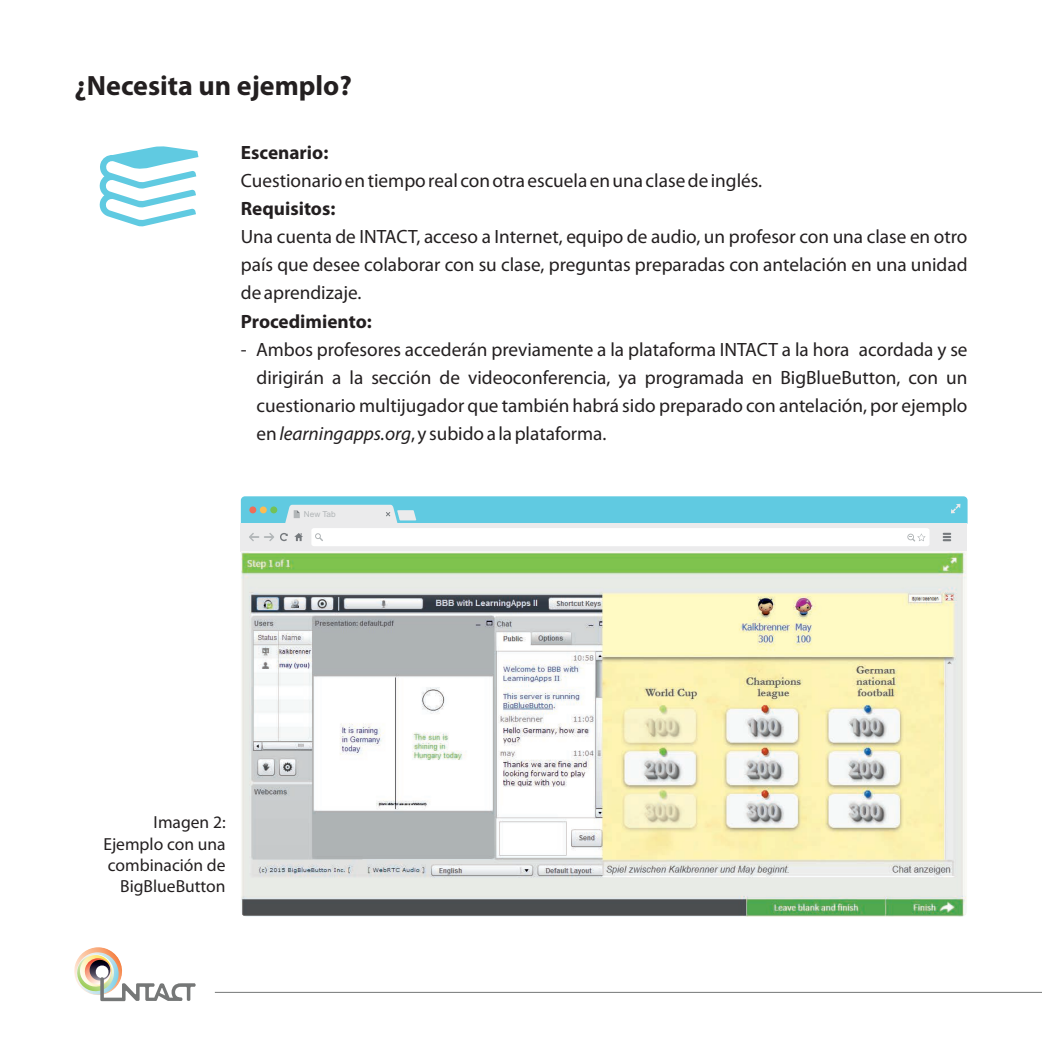
<style>
.page{position:relative;width:1042px;height:1042px;background:#fff}
.page>*{position:absolute;margin:0;border:0;box-sizing:border-box;transform-origin:0 0}
.t1{font:700 28px "Myriad Pro";color:#231f20}
.t2{font:19.25px/28px "Myriad Pro";color:#231f20;text-align:justify}
.t3{font:700 19.25px "Myriad Pro";color:#231f20}
.t4{font:17.5px/21px "Myriad Pro";color:#231f20;text-align:right}
.t5{font:8.22px "Arial";color:#b2b6b8}
.s1{font-style:italic}
</style>
<div class="page">
<div style="left:241px;top:523px;width:726px;height:28px;background:#ebebec"></div>
<div style="left:311px;top:528px;width:618px;height:18px;background:#fff;border-radius:3px"></div>
<svg style="left:249px;top:533px;width:39px;height:8px"></svg>
<svg style="left:294px;top:533px;width:9px;height:8px"></svg>
<svg style="left:315px;top:533px;width:8px;height:8px"></svg>
<svg style="left:942px;top:533px;width:9px;height:8px"></svg>
<svg style="left:907px;top:533px;width:18px;height:9px"></svg>
<svg style="left:241px;top:496px;width:726px;height:27px;background:#71cde1"></svg>
<img style="left:241px;top:551px;width:726px;height:366px">
<svg style="left:99px;top:146px;width:99px;height:80px"></svg>
<img style="left:84px;top:947px;width:28px;height:5px">
<svg style="left:74px;top:952px;width:122px;height:49px"></svg>
<hr style="left:215px;top:992px;width:827px;height:1px;background:#757777">
<h1 class="t1" style="left:74px;top:74px;width:279px">¿Necesita un ejemplo?</h1>
<p class="t3" style="left:241px;top:144px;width:89px">Escenario:</p>
<p class="t2" style="left:241px;top:168px;width:523px">Cuestionario en tiempo real con otra escuela en una clase de inglés.</p>
<p class="t3" style="left:241px;top:201px;width:96px">Requisitos:</p>
<p class="t2" style="left:241px;top:225px;width:728px">Una cuenta de INTACT, acceso a Internet, equipo de audio, un profesor con una clase en otro país que desee colaborar con su clase, preguntas preparadas con antelación en una unidad de aprendizaje.</p>
<p class="t3" style="left:241px;top:314px;width:132px">Procedimiento:</p>
<p class="t2" style="left:257px;top:337px;width:712px;text-indent:-16px">- Ambos profesores accederán previamente a la plataforma INTACT a la hora acordada y se dirigirán a la sección de videoconferencia, ya programada en BigBlueButton, con un cuestionario multijugador que también habrá sido preparado con antelación, por ejemplo en <span class="s1">learningapps.org</span>, y subido a la plataforma.</p>
<p class="t5" style="left:304px;top:511px;width:34px">New Tab</p>
<p class="t4" style="left:103px;top:813px;width:124px">Imagen 2:<br>Ejemplo con una combinación de<br>BigBlueButton</p>
</div>
